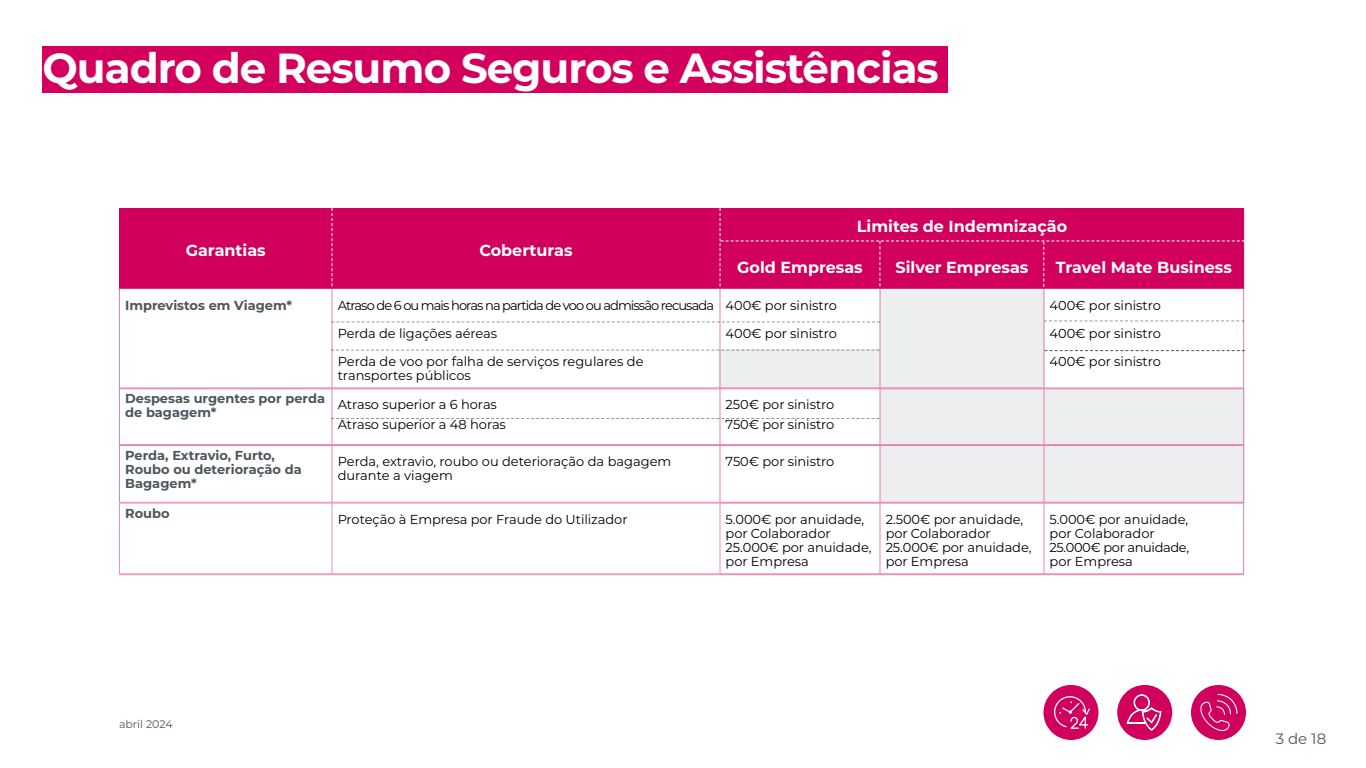
<style>
.page{position:relative;width:1366px;height:768px;background:#fff}
.page>*{position:absolute;margin:0;border:0;box-sizing:border-box;transform-origin:0 0}
.t1{font:700 42px "Montserrat";letter-spacing:-.025em;color:#fff}
.t2{font:700 16px "Montserrat";color:#fff}
.t3{font:15px "Montserrat";color:#4c565c}
.t4{font:13px/14px "Montserrat";letter-spacing:-.005em;color:#000}
.t5{font:700 13px/14px "Montserrat";color:#4c565c}
.t6{font:11px "Montserrat";color:#4c565c}
</style>
<div class="page">
<div style="left:880px;top:388px;width:364px;height:115px;background:#edeeef"></div>
<div style="left:1043px;top:685px;width:55px;height:55px;background:#d1005d;border-radius:50%"></div>
<svg style="left:1054px;top:696px;width:36px;height:33px"></svg>
<div style="left:1191px;top:685px;width:55px;height:55px;background:#d1005d;border-radius:50%"></div>
<svg style="left:1198px;top:694px;width:39px;height:38px"></svg>
<div style="left:1117px;top:685px;width:55px;height:55px;background:#d1005d;border-radius:50%"></div>
<svg style="left:1126px;top:694px;width:35px;height:37px"></svg>
<div style="left:120px;top:209px;width:1123px;height:80px;background:#d1005d"></div>
<hr style="left:119px;top:289px;width:1px;height:99px;background:#e880ae">
<hr style="left:332px;top:289px;width:1px;height:99px;background:#e880ae">
<hr style="left:720px;top:289px;width:1px;height:99px;background:#e880ae">
<hr style="left:1044px;top:289px;width:1px;height:99px;background:#e880ae">
<hr style="left:1243px;top:289px;width:1px;height:99px;background:#e880ae">
<hr style="left:119px;top:388px;width:1px;height:57px;background:#e880ae">
<hr style="left:332px;top:389px;width:1px;height:56px;background:#e880ae">
<hr style="left:720px;top:389px;width:1px;height:56px;background:#e880ae">
<hr style="left:880px;top:389px;width:1px;height:56px;background:#e880ae">
<hr style="left:1044px;top:389px;width:1px;height:56px;background:#e880ae">
<hr style="left:1243px;top:388px;width:1px;height:57px;background:#e880ae">
<hr style="left:119px;top:445px;width:1px;height:57px;background:#e880ae">
<hr style="left:332px;top:446px;width:1px;height:56px;background:#e880ae">
<hr style="left:720px;top:446px;width:1px;height:56px;background:#e880ae">
<hr style="left:880px;top:446px;width:1px;height:56px;background:#e880ae">
<hr style="left:1044px;top:446px;width:1px;height:56px;background:#e880ae">
<hr style="left:1243px;top:445px;width:1px;height:58px;background:#e880ae">
<hr style="left:880px;top:503px;width:1px;height:71px;background:#e880ae">
<hr style="left:1044px;top:503px;width:1px;height:71px;background:#e880ae">
<hr style="left:1243px;top:503px;width:1px;height:71px;background:#e880ae">
<hr style="left:120px;top:388px;width:212px;height:1px;background:#e880ae">
<hr style="left:120px;top:389px;width:212px;height:1px;background:#e880ae">
<hr style="left:332px;top:388px;width:388px;height:1px;background:#e880ae">
<hr style="left:332px;top:389px;width:388px;height:1px;background:#e880ae">
<hr style="left:720px;top:388px;width:160px;height:1px;background:#e880ae">
<hr style="left:720px;top:389px;width:160px;height:1px;background:#e880ae">
<hr style="left:880px;top:388px;width:164px;height:1px;background:#e880ae">
<hr style="left:880px;top:389px;width:164px;height:1px;background:#e880ae">
<hr style="left:1044px;top:388px;width:199px;height:1px;background:#e880ae">
<hr style="left:1044px;top:389px;width:199px;height:1px;background:#e880ae">
<hr style="left:120px;top:445px;width:212px;height:1px;background:#e880ae">
<hr style="left:332px;top:445px;width:388px;height:1px;background:#e880ae">
<hr style="left:720px;top:445px;width:160px;height:1px;background:#e880ae">
<hr style="left:880px;top:445px;width:164px;height:1px;background:#e880ae">
<hr style="left:1044px;top:445px;width:199px;height:1px;background:#e880ae">
<hr style="left:720px;top:502px;width:160px;height:1px;background:#e880ae">
<hr style="left:720px;top:503px;width:160px;height:1px;background:#e880ae">
<hr style="left:880px;top:502px;width:164px;height:1px;background:#e880ae">
<hr style="left:880px;top:503px;width:164px;height:1px;background:#e880ae">
<hr style="left:1044px;top:502px;width:199px;height:1px;background:#e880ae">
<hr style="left:1044px;top:503px;width:199px;height:1px;background:#e880ae">
<hr style="left:720px;top:574px;width:160px;height:1px;background:#e880ae">
<hr style="left:720px;top:575px;width:160px;height:1px;background:#e880ae">
<hr style="left:880px;top:574px;width:164px;height:1px;background:#e880ae">
<hr style="left:880px;top:575px;width:164px;height:1px;background:#e880ae">
<hr style="left:1044px;top:574px;width:200px;height:1px;background:#e880ae">
<hr style="left:1044px;top:575px;width:200px;height:1px;background:#e880ae">
<hr style="left:119px;top:502px;width:213px;height:1px;background:#f18ebc">
<hr style="left:119px;top:503px;width:213px;height:1px;background:#f18ebc">
<hr style="left:332px;top:502px;width:388px;height:1px;background:#f18ebc">
<hr style="left:332px;top:503px;width:388px;height:1px;background:#f18ebc">
<hr style="left:119px;top:574px;width:213px;height:1px;background:#f18ebc">
<hr style="left:119px;top:575px;width:213px;height:1px;background:#f18ebc">
<hr style="left:332px;top:574px;width:388px;height:1px;background:#f18ebc">
<hr style="left:332px;top:575px;width:388px;height:1px;background:#f18ebc">
<hr style="left:119px;top:503px;width:1px;height:71px;background:#f18ebc">
<hr style="left:332px;top:503px;width:1px;height:71px;background:#f18ebc">
<hr style="left:720px;top:503px;width:1px;height:71px;background:#f18ebc">
<hr style="left:119px;top:209px;width:1px;height:32px;background:#d1005d">
<hr style="left:119px;top:241px;width:1px;height:48px;background:#d1005d">
<hr style="left:119px;top:208px;width:213px;height:1px;background:#d1005d">
<hr style="left:332px;top:241px;width:1px;height:48px;background:#d1005d">
<hr style="left:332px;top:208px;width:388px;height:1px;background:#d1005d">
<hr style="left:1044px;top:241px;width:1px;height:48px;background:#d1005d">
<hr style="left:1243px;top:241px;width:1px;height:48px;background:#d1005d">
<svg style="left:332px;top:208px;width:1px;height:78px"></svg>
<div style="left:720px;top:208px;width:525px;height:79px;background:#d1005d"></div>
<svg style="left:332px;top:321px;width:548px;height:1px"></svg>
<svg style="left:331px;top:350px;width:389px;height:1px"></svg>
<svg style="left:1044px;top:350px;width:201px;height:1px"></svg>
<svg style="left:1044px;top:320px;width:200px;height:1px"></svg>
<svg style="left:331px;top:418px;width:548px;height:1px"></svg>
<div style="left:880px;top:289px;width:163px;height:99px;background:#edeeef"></div>
<div style="left:720px;top:350px;width:160px;height:38px;background:#edeeef"></div>
<div style="left:43px;top:46px;width:905px;height:47px;background:#d4005d"></div>
<h1 class="t1" style="left:43px;top:38px;width:898px">Quadro de Resumo Seguros e Assistências</h1>
<p class="t2" style="left:186px;top:239px;width:82px">Garantias</p>
<p class="t2" style="left:479px;top:239px;width:95px">Coberturas</p>
<p class="t5" style="left:125px;top:298px;width:168px">Imprevistos em Viagem*</p>
<p class="t4" style="left:338px;top:291px;width:378px;line-height:28px">Atraso de 6 ou mais horas na partida de voo ou admissão recusada<br>Perda de ligações aéreas<br>Perda de voo por falha de serviços regulares de</p>
<p class="t4" style="left:338px;top:368px;width:135px">transportes públicos</p>
<p class="t2" style="left:857px;top:215px;width:212px">Limites de Indemnização</p>
<p class="t2" style="left:737px;top:255px;width:127px">Gold Empresas</p>
<p class="t2" style="left:896px;top:255px;width:134px">Silver Empresas</p>
<p class="t2" style="left:1056px;top:255px;width:178px">Travel Mate Business</p>
<p class="t4" style="left:726px;top:291px;width:113px;line-height:28px">400€ por sinistro<br>400€ por sinistro</p>
<p class="t4" style="left:1050px;top:291px;width:113px;line-height:28px;text-align:justify">400€ por sinistro 400€ por sinistro 400€ por sinistro</p>
<p class="t5" style="left:125px;top:391px;width:201px">Despesas urgentes por perda de bagagem*</p>
<p class="t4" style="left:338px;top:395px;width:170px;line-height:19.7px">Atraso superior a 6 horas<br>Atraso superior a 48 horas</p>
<p class="t4" style="left:726px;top:395px;width:110px;line-height:19.7px">250€ por sinistro<br>750€ por sinistro</p>
<p class="t5" style="left:125px;top:448px;width:178px">Perda, Extravio, Furto,<br>Roubo ou deterioração da<br>Bagagem*</p>
<p class="t4" style="left:338px;top:454px;width:335px">Perda, extravio, roubo ou deterioração da bagagem durante a viagem</p>
<p class="t4" style="left:726px;top:454px;width:110px">750€ por sinistro</p>
<p class="t5" style="left:125px;top:506px;width:46px">Roubo</p>
<p class="t4" style="left:338px;top:512px;width:291px">Proteção à Empresa por Fraude do Utilizador</p>
<p class="t4" style="left:726px;top:512px;width:147px">5.000€ por anuidade, por Colaborador<br>25.000€ por anuidade, por Empresa</p>
<p class="t4" style="left:886px;top:512px;width:147px">2.500€ por anuidade, por Colaborador<br>25.000€ por anuidade, por Empresa</p>
<p class="t4" style="left:1050px;top:512px;width:141px">5.000€ por anuidade, por Colaborador<br>25.000€ por anuidade, por Empresa</p>
<p class="t6" style="left:119px;top:716px;width:55px">abril 2024</p>
<p class="t3" style="left:1276px;top:728px;width:52px">3 de 18</p>
</div>
